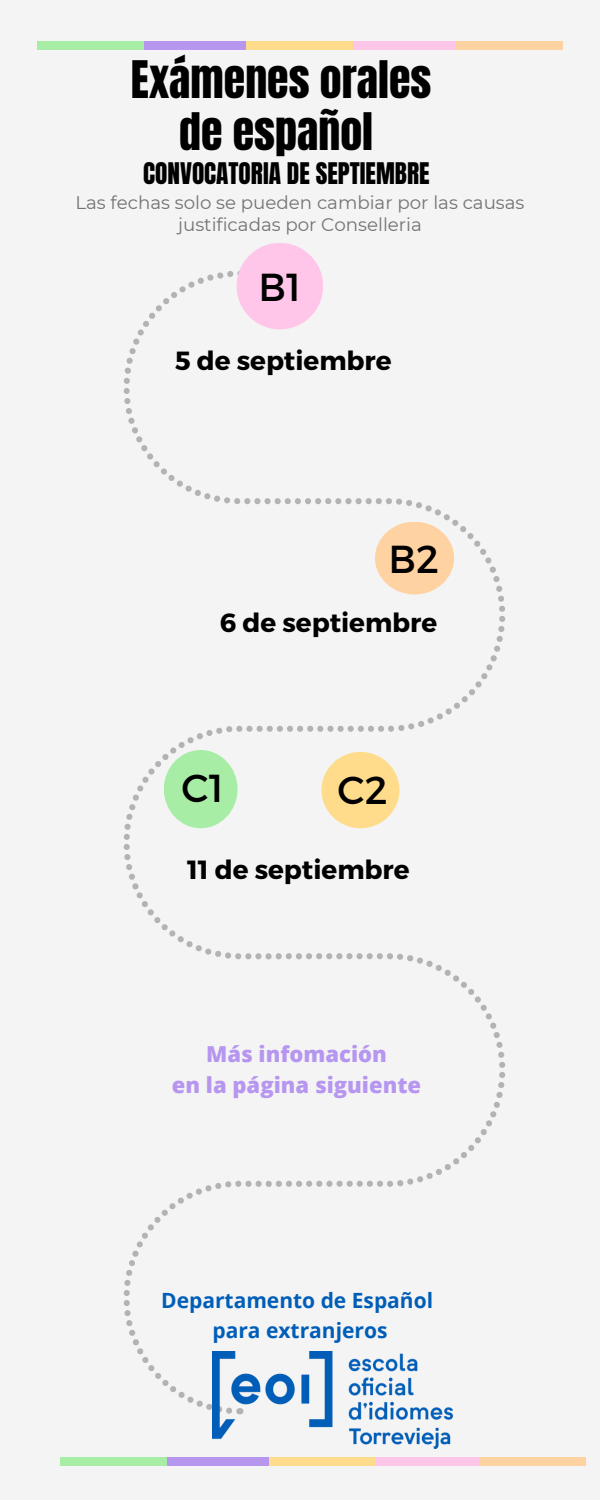
<style>
.page{position:relative;width:600px;height:1500px;background:#f4f4f4}
.page>*{position:absolute;margin:0;border:0;box-sizing:border-box;transform-origin:0 0}
.t1{font:44px "Anton";color:#000}
.t2{font:39px "Montserrat";color:#000}
.t3{font:700 26.3px "Montserrat";color:#000}
.t4{font:25.3px "Anton";color:#000}
.t5{font:800 22px "Open Sans";color:#b696ef}
.t6{font:700 21px "Open Sans";color:#005eb8}
.t7{font:18.2px/21.8px "Montserrat";color:#737373;text-align:center}
</style>
<div class="page">
<svg style="left:124px;top:271px;width:381px;height:1143px"></svg>
<div style="left:375px;top:522px;width:79px;height:72px;background:#ffd2a2;border-radius:50%"></div>
<div style="left:321px;top:752px;width:78px;height:76px;background:#ffdc8c;border-radius:50%"></div>
<div style="left:164px;top:750px;width:74px;height:78px;background:#a8eda6;border-radius:50%"></div>
<div style="left:237px;top:243px;width:86px;height:86px;background:#ffc6e9;border-radius:50%"></div>
<div style="left:141px;top:41px;width:106px;height:9px;background:#b696ef"></div>
<div style="left:37px;top:41px;width:107px;height:9px;background:#a8eda6"></div>
<div style="left:247px;top:41px;width:106px;height:9px;background:#ffdc8c"></div>
<div style="left:353px;top:41px;width:106px;height:9px;background:#ffc6e9"></div>
<div style="left:456px;top:41px;width:107px;height:9px;background:#ffd2a2"></div>
<img style="left:213px;top:1352px;width:240px;height:97px">
<div style="left:163px;top:1457px;width:106px;height:9px;background:#b696ef"></div>
<div style="left:60px;top:1457px;width:106px;height:9px;background:#a8eda6"></div>
<div style="left:269px;top:1457px;width:106px;height:9px;background:#ffdc8c"></div>
<div style="left:375px;top:1457px;width:107px;height:9px;background:#ffc6e9"></div>
<div style="left:479px;top:1457px;width:106px;height:9px;background:#ffd2a2"></div>
<p class="t1" style="left:131px;top:48px;width:302px">Exámenes orales</p>
<p class="t1" style="left:179px;top:100px;width:196px">de español</p>
<p class="t4" style="left:143px;top:155px;width:288px">CONVOCATORIA DE SEPTIEMBRE</p>
<p class="t7" style="left:75px;top:191px;width:451px">Las fechas solo se pueden cambiar por las causas justificadas por Conselleria</p>
<p class="t2" style="left:259px;top:262px;width:44px">B1</p>
<p class="t3" style="left:175px;top:344px;width:218px">5 de septiembre</p>
<p class="t2" style="left:388px;top:534px;width:52px">B2</p>
<p class="t3" style="left:220px;top:605px;width:219px">6 de septiembre</p>
<p class="t2" style="left:181px;top:763px;width:44px">C1</p>
<p class="t2" style="left:338px;top:765px;width:52px">C2</p>
<p class="t3" style="left:187px;top:853px;width:224px">11 de septiembre</p>
<p class="t5" style="left:206px;top:1039px;width:182px">Más infomación</p>
<p class="t5" style="left:172px;top:1069px;width:251px">en la página siguiente</p>
<p class="t6" style="left:161px;top:1286px;width:274px">Departamento de Español</p>
<p class="t6" style="left:212px;top:1315px;width:177px">para extranjeros</p>
</div>
